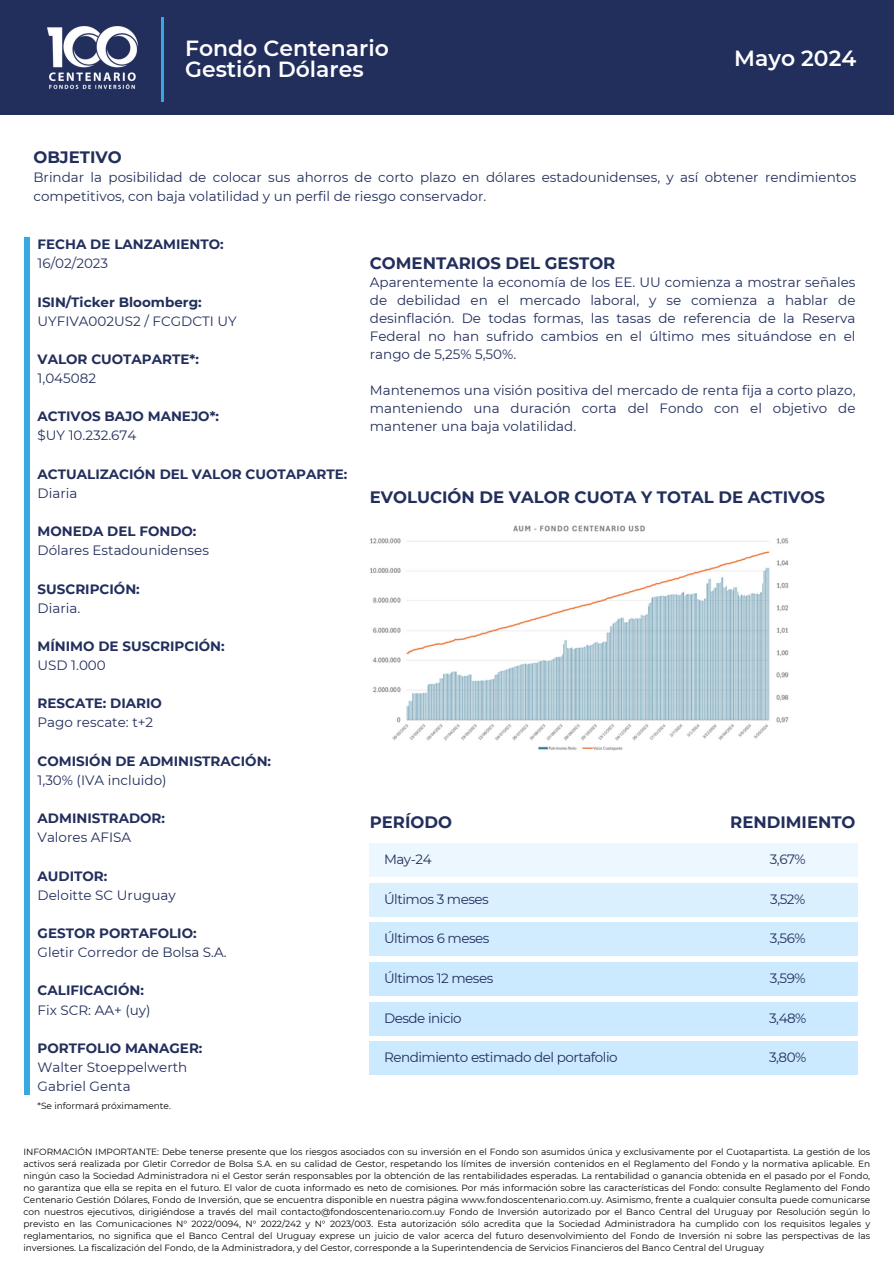
<style>
.page{position:relative;width:894px;height:1264px;background:#fff}
.page>*{position:absolute;margin:0;border:0;box-sizing:border-box;transform-origin:0 0}
.t1{font:600 21.9px/21.5px "Montserrat";color:#fff}
.t2{font:700 16.5px "Montserrat";color:#222e5c}
.t3{font:13.5px/19.2px "Montserrat";color:#222e5c}
.t4{font:700 13.5px/19.2px "Montserrat";color:#222e5c}
.t5{font:13.5px "Montserrat";letter-spacing:-.035em;color:#222e5c}
.t6{font:9px/12px "Montserrat";color:#000;text-align:justify}
.s1{font-weight:400}
.s2{font-weight:700}
</style>
<div class="page">
<div style="left:0;top:0;width:893px;height:115px;background:#222e5c"></div>
<hr style="left:162px;top:17px;width:2px;height:84px;background:#36a9e1">
<img style="left:47px;top:26px;width:92px;height:64px">
<div style="left:24px;top:237px;width:6px;height:858px;background:#36a9e1"></div>
<div style="left:369px;top:843px;width:488px;height:34px;background:#edf7ff"></div>
<div style="left:369px;top:883px;width:488px;height:33px;background:#dbf0ff"></div>
<div style="left:369px;top:922px;width:488px;height:34px;background:#d2ecff"></div>
<div style="left:369px;top:962px;width:488px;height:33px;background:#cbe9ff"></div>
<div style="left:369px;top:1001px;width:488px;height:34px;background:#cbe9ff"></div>
<div style="left:369px;top:1041px;width:488px;height:33px;background:#cbe9ff"></div>
<img style="left:370px;top:525px;width:419px;height:226px">
<h4 class="t1" style="left:185px;top:37px;width:205px">Fondo Centenario<br>Gestión Dólares</h4>
<h4 class="t1" style="left:734px;top:48px;width:124px">Mayo 2024</h4>
<h1 class="t2" style="left:33px;top:146px;width:90px">OBJETIVO</h1>
<h1 class="t3" style="left:33px;top:167px;width:824px">Brindar la posibilidad de colocar sus ahorros de corto plazo en dólares estadounidenses, y así obtener rendimientos competitivos, con baja volatilidad y un perfil de riesgo conservador.</h1>
<h4 class="t4" style="left:38px;top:235px;width:188px">FECHA DE LANZAMIENTO:<br><span class="s1">16/02/2023</span></h4>
<h3 class="t3" style="left:38px;top:292px;width:200px"><span class="s2">ISIN/Ticker Bloomberg:<br></span>UYFIVA002US2 / FCGDCTI UY</h3>
<h4 class="t4" style="left:38px;top:349px;width:163px">VALOR CUOTAPARTE*:<br><span class="s1">1,045082</span></h4>
<h4 class="t4" style="left:38px;top:407px;width:183px">ACTIVOS BAJO MANEJO*: <span class="s1">$UY 10.232.674</span></h4>
<h4 class="t4" style="left:38px;top:464px;width:311px">ACTUALIZACIÓN DEL VALOR CUOTAPARTE:<br><span class="s1">Diaria</span></h4>
<h4 class="t3" style="left:38px;top:521px;width:173px"><span class="s2">MONEDA DEL FONDO:<br></span>Dólares Estadounidenses</h4>
<h4 class="t4" style="left:38px;top:579px;width:104px">SUSCRIPCIÓN:<br><span class="s1">Diaria.</span></h4>
<h4 class="t4" style="left:38px;top:636px;width:188px">MÍNIMO DE SUSCRIPCIÓN:<br><span class="s1">USD 1.000</span></h4>
<h4 class="t3" style="left:38px;top:694px;width:126px"><span class="s2">RESCATE: DIARIO<br></span>Pago rescate: t+2</h4>
<p class="t4" style="left:38px;top:751px;width:235px">COMISIÓN DE ADMINISTRACIÓN:<br><span class="s1">1,30% (IVA incluido)</span></p>
<h4 class="t4" style="left:38px;top:808px;width:129px">ADMINISTRADOR:<br><span class="s1">Valores AFISA</span></h4>
<h4 class="t3" style="left:38px;top:866px;width:140px"><span class="s2">AUDITOR:<br></span>Deloitte SC Uruguay</h4>
<h2 class="t3" style="left:38px;top:923px;width:190px"><span class="s2">GESTOR PORTAFOLIO:<br></span>Gletir Corredor de Bolsa S.A.</h2>
<p class="t3" style="left:38px;top:980px;width:115px"><span class="s2">CALIFICACIÓN:<br></span>Fix SCR: AA+ (uy)</p>
<h2 class="t3" style="left:38px;top:1038px;width:166px"><span class="s2">PORTFOLIO MANAGER:<br></span>Walter Stoeppelwerth<br>Gabriel Genta</h2>
<h4 class="t6" style="left:38px;top:1099px;width:135px">*Se informará próximamente.</h4>
<h4 class="t2" style="left:370px;top:253px;width:247px">COMENTARIOS DEL GESTOR</h4>
<h4 class="t3" style="left:370px;top:273px;width:487px;line-height:18px;text-align:justify">Aparentemente la economía de los EE. UU comienza a mostrar señales de debilidad en el mercado laboral, y se comienza a hablar de desinflación. De todas formas, las tasas de referencia de la Reserva Federal no han sufrido cambios en el último mes situándose en el rango de 5,25% 5,50%.</h4>
<h3 class="t3" style="left:370px;top:381px;width:487px;line-height:18px;text-align:justify">Mantenemos una visión positiva del mercado de renta fija a corto plazo, manteniendo una duración corta del Fondo con el objetivo de mantener una baja volatilidad.</h3>
<h4 class="t2" style="left:370px;top:487px;width:456px">EVOLUCIÓN DE VALOR CUOTA Y TOTAL DE ACTIVOS</h4>
<h3 class="t2" style="left:370px;top:812px;width:84px">PERÍODO</h3>
<h3 class="t2" style="left:730px;top:812px;width:127px">RENDIMIENTO</h3>
<h4 class="t3" style="left:384px;top:850px;width:49px">May-24</h4>
<h4 class="t5" style="left:384px;top:890px;width:106px">Últimos 3 meses</h4>
<h4 class="t5" style="left:384px;top:930px;width:107px">Últimos 6 meses</h4>
<h4 class="t5" style="left:384px;top:969px;width:111px">Últimos 12 meses</h4>
<h4 class="t5" style="left:384px;top:1009px;width:79px">Desde inicio</h4>
<h4 class="t5" style="left:384px;top:1048px;width:235px">Rendimiento estimado del portafolio</h4>
<h4 class="t3" style="left:769px;top:850px;width:37px">3,67%</h4>
<h4 class="t3" style="left:770px;top:889px;width:37px">3,52%</h4>
<h4 class="t3" style="left:769px;top:929px;width:37px">3,56%</h4>
<h4 class="t3" style="left:769px;top:968px;width:37px">3,59%</h4>
<h4 class="t3" style="left:768px;top:1008px;width:39px">3,48%</h4>
<p class="t3" style="left:768px;top:1047px;width:39px">3,80%</p>
<h2 class="t6" style="left:23px;top:1146px;width:848px">INFORMACIÓN IMPORTANTE: Debe tenerse presente que los riesgos asociados con su inversión en el Fondo son asumidos única y exclusivamente por el Cuotapartista. La gestión de los activos será realizada por Gletir Corredor de Bolsa S.A. en su calidad de Gestor, respetando los límites de inversión contenidos en el Reglamento del Fondo y la normativa aplicable. En ningún caso la Sociedad Administradora ni el Gestor serán responsables por la obtención de las rentabilidades esperadas. La rentabilidad o ganancia obtenida en el pasado por el Fondo, no garantiza que ella se repita en el futuro. El valor de cuota informado es neto de comisiones. Por más información sobre las características del Fondo: consulte Reglamento del Fondo Centenario Gestión Dólares, Fondo de Inversión, que se encuentra disponible en nuestra página www.fondoscentenario.com.uy. Asimismo, frente a cualquier consulta puede comunicarse con nuestros ejecutivos, dirigiéndose a través del mail contacto@fondoscentenario.com.uy Fondo de Inversión autorizado por el Banco Central del Uruguay por Resolución según lo previsto en las Comunicaciones N° 2022/0094, N° 2022/242 y N° 2023/003. Esta autorización sólo acredita que la Sociedad Administradora ha cumplido con los requisitos legales y reglamentarios, no significa que el Banco Central del Uruguay exprese un juicio de valor acerca del futuro desenvolvimiento del Fondo de Inversión ni sobre las perspectivas de las inversiones. La fiscalización del Fondo, de la Administradora, y del Gestor, corresponde a la Superintendencia de Servicios Financieros del Banco Central del Uruguay</h2>
</div>
